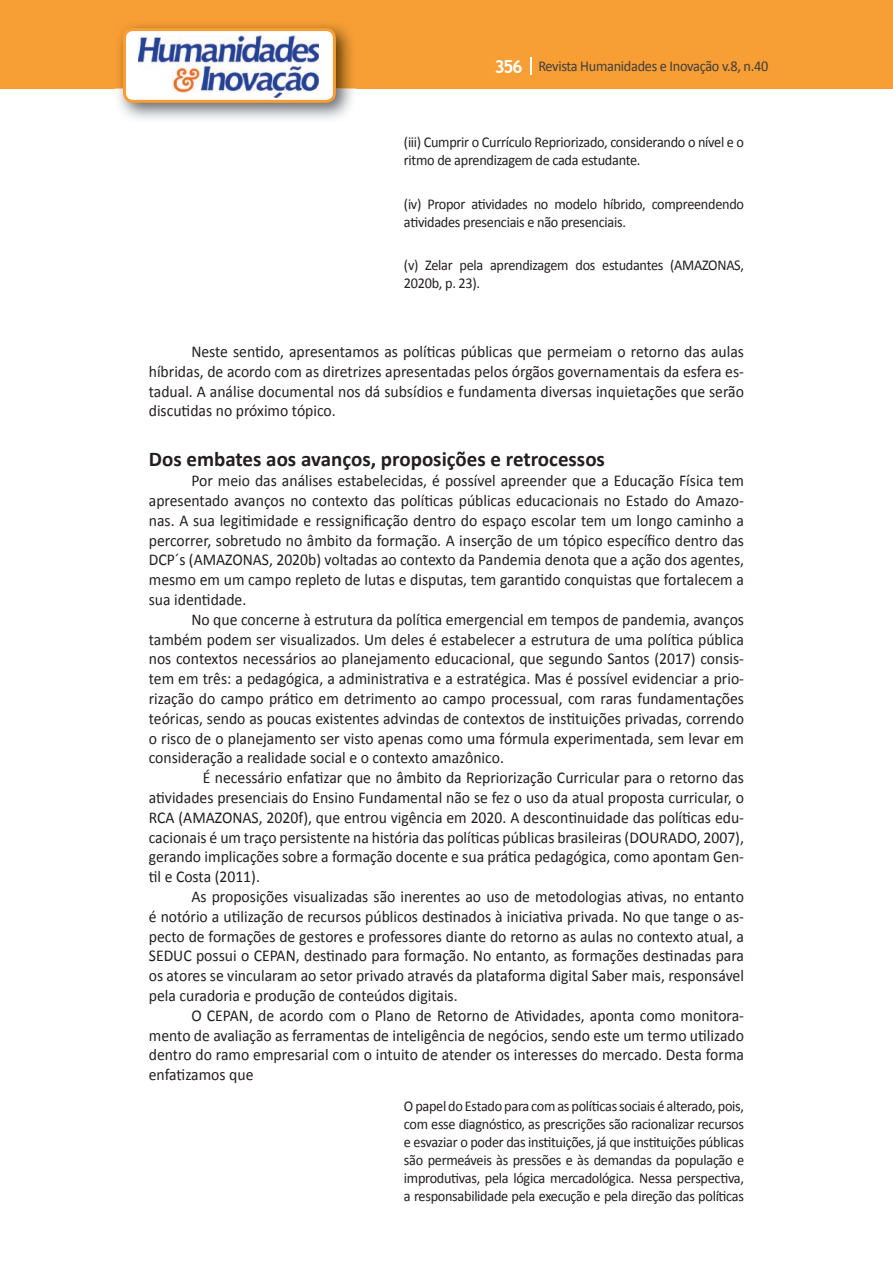
<style>
.page{position:relative;width:893px;height:1263px;background:#fff}
.page>*{position:absolute;margin:0;border:0;box-sizing:border-box;transform-origin:0 0}
.t1{font:700 21px "Calibri";color:#231f20}
.t2{font:16.5px/19.8px "Calibri";color:#231f20;text-align:justify;scale:.95 1}
.t3{font:15px/18px "Calibri";letter-spacing:-.02em;color:#231f20;scale:.95 1}
.t4{font:15px "Calibri";letter-spacing:-.02em;color:#3e3e3f;scale:.95 1}
.s1{font-family:"Trebuchet MS";font-weight:700;font-size:18px;color:#fff}
</style>
<div class="page">
<div style="left:0;top:0;width:893px;height:88px;background:#f79e34"></div>
<svg style="left:530px;top:57px;width:2px;height:18px"></svg>
<img style="left:115px;top:24px;width:241px;height:95px">
<svg style="left:123px;top:28px;width:213px;height:75px"></svg>
<p class="t4" style="left:495px;top:57px;width:290px"><span class="s1">356</span> Revista Humanidades e Inovação v.8, n.40</p>
<p class="t3" style="left:404px;top:133px;width:359px">(iii) Cumprir o Currículo Repriorizado, considerando o nível e o ritmo de aprendizagem de cada estudante.</p>
<p class="t3" style="left:404px;top:195px;width:359px">(iv) Propor atividades no modelo híbrido, compreendendo atividades presenciais e não presenciais.</p>
<p class="t3" style="left:404px;top:256px;width:360px">(v) Zelar pela aprendizagem dos estudantes (AMAZONAS,<br>2020b, p. 23).</p>
<p class="t2" style="left:149px;top:342px;width:628px;text-indent:43px">Neste sentido, apresentamos as políticas públicas que permeiam o retorno das aulas híbridas, de acordo com as diretrizes apresentadas pelos órgãos governamentais da esfera es&shy;tadual. A análise documental nos dá subsídios e fundamenta diversas inquietações que serão discutidas no próximo tópico.</p>
<p class="t1" style="left:149px;top:446px;width:458px">Dos embates aos avanços, proposições e retrocessos</p>
<p class="t2" style="left:149px;top:471px;width:628px;text-indent:43px">Por meio das análises estabelecidas, é possível apreender que a Educação Física tem apresentado avanços no contexto das políticas públicas educacionais no Estado do Amazo&shy;nas. A sua legitimidade e ressignificação dentro do espaço escolar tem um longo caminho a percorrer, sobretudo no âmbito da formação. A inserção de um tópico específico dentro das DCP´s (AMAZONAS, 2020b) voltadas ao contexto da Pandemia denota que a ação dos agentes, mesmo em um campo repleto de lutas e disputas, tem garantido conquistas que fortalecem a sua identidade.</p>
<p class="t2" style="left:149px;top:609px;width:628px;text-indent:43px">No que concerne à estrutura da política emergencial em tempos de pandemia, avanços também podem ser visualizados. Um deles é estabelecer a estrutura de uma política pública nos contextos necessários ao planejamento educacional, que segundo Santos (2017) consis&shy;tem em três: a pedagógica, a administrativa e a estratégica. Mas é possível evidenciar a prio&shy;rização do campo prático em detrimento ao campo processual, com raras fundamentações teóricas, sendo as poucas existentes advindas de contextos de instituições privadas, correndo o risco de o planejamento ser visto apenas como uma fórmula experimentada, sem levar em consideração a realidade social e o contexto amazônico.</p>
<p class="t2" style="left:149px;top:768px;width:628px;text-indent:54px">É necessário enfatizar que no âmbito da Repriorização Curricular para o retorno das atividades presenciais do Ensino Fundamental não se fez o uso da atual proposta curricular, o RCA (AMAZONAS, 2020f), que entrou vigência em 2020. A descontinuidade das políticas edu&shy;cacionais é um traço persistente na história das políticas públicas brasileiras (DOURADO, 2007), gerando implicações sobre a formação docente e sua prática pedagógica, como apontam Gen&shy;til e Costa (2011).</p>
<p class="t2" style="left:149px;top:887px;width:628px;text-indent:43px">As proposições visualizadas são inerentes ao uso de metodologias ativas, no entanto é notório a utilização de recursos públicos destinados à iniciativa privada. No que tange o as&shy;pecto de formações de gestores e professores diante do retorno as aulas no contexto atual, a SEDUC possui o CEPAN, destinado para formação. No entanto, as formações destinadas para os atores se vincularam ao setor privado através da plataforma digital Saber mais, responsável pela curadoria e produção de conteúdos digitais.</p>
<p class="t2" style="left:149px;top:1005px;width:628px;text-indent:43px">O CEPAN, de acordo com o Plano de Retorno de Atividades, aponta como monitora&shy;mento de avaliação as ferramentas de inteligência de negócios, sendo este um termo utilizado dentro do ramo empresarial com o intuito de atender os interesses do mercado. Desta forma enfatizamos que</p>
<p class="t3" style="left:404px;top:1097px;width:360px;text-align:justify">O papel do Estado para com as políticas sociais é alterado, pois, com esse diagnóstico, as prescrições são racionalizar recursos e esvaziar o poder das instituições, já que instituições públicas são permeáveis às pressões e às demandas da população e improdutivas, pela lógica mercadológica. Nessa perspectiva, a responsabilidade pela execução e pela direção das políticas</p>
</div>
